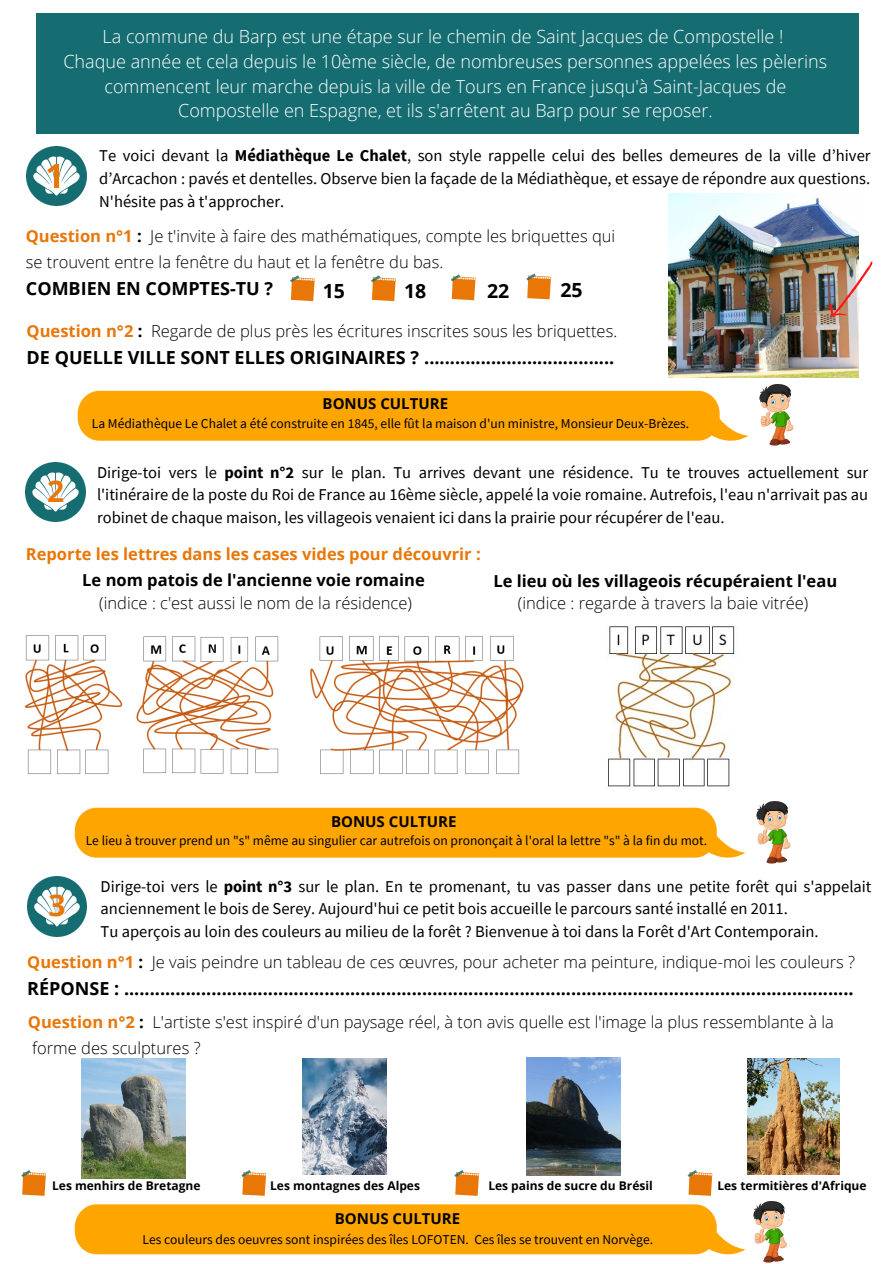
<style>
.page{position:relative;width:894px;height:1264px;background:#fff}
.page>*{position:absolute;margin:0;border:0;box-sizing:border-box;transform-origin:0 0}
.t1{font:700 30px "Open Sans";color:#e87708}
.t2{font:700 19.5px "Open Sans";color:#000}
.t3{font:300 18px/24.8px "Open Sans";color:#fff;text-align:center}
.t4{font:700 18px "Open Sans";color:#000}
.t5{font:16.5px/22.5px "Source Sans Pro";color:#000;text-align:justify}
.t6{font:300 16.5px/26px "Open Sans";color:#000}
.t7{font:700 16.5px "Open Sans";color:#000}
.t8{font:700 16.5px "Open Sans";color:#e87708}
.t9{font:700 15px "Open Sans";color:#000}
.t10{font:13.5px "Source Sans Pro";color:#000}
.t11{font:700 12px "Open Sans";color:#000}
.s1{font-weight:700}
.s2{font-weight:700;color:#e87708}
</style>
<div class="page">
<img style="left:27px;top:146px;width:59px;height:60px">
<svg style="left:39px;top:157px;width:30px;height:37px"></svg>
<div style="left:36px;top:14px;width:822px;height:119px;background:#166d71"></div>
<svg style="left:290px;top:275px;width:24px;height:26px"></svg>
<svg style="left:371px;top:275px;width:24px;height:26px"></svg>
<svg style="left:451px;top:274px;width:24px;height:26px"></svg>
<svg style="left:526px;top:273px;width:25px;height:26px"></svg>
<img style="left:26px;top:462px;width:60px;height:60px">
<img style="left:608px;top:626px;width:127px;height:161px">
<img style="left:27px;top:876px;width:60px;height:60px">
<div style="left:78px;top:391px;width:670px;height:50px;background:#ffa500"></div>
<img style="left:747px;top:1058px;width:92px;height:116px">
<img style="left:302px;top:1058px;width:85px;height:116px">
<img style="left:526px;top:1057px;width:94px;height:117px">
<svg style="left:75px;top:807px;width:670px;height:51px;background:#ffaa10"></svg>
<svg style="left:75px;top:1204px;width:670px;height:51px;background:#ffaa10"></svg>
<svg style="left:21px;top:1170px;width:25px;height:25px"></svg>
<svg style="left:241px;top:1170px;width:25px;height:25px"></svg>
<svg style="left:454px;top:1170px;width:25px;height:25px"></svg>
<svg style="left:687px;top:1170px;width:25px;height:25px"></svg>
<img style="left:759px;top:384px;width:35px;height:61px">
<img style="left:756px;top:801px;width:35px;height:62px">
<img style="left:753px;top:1201px;width:34px;height:61px">
<img style="left:668px;top:193px;width:190px;height:184px">
<img style="left:823px;top:260px;width:50px;height:63px">
<img style="left:82px;top:1058px;width:103px;height:120px">
<img style="left:24px;top:635px;width:500px;height:139px">
<p class="t3" style="left:103px;top:24px;width:682px">La commune du Barp est une étape sur le chemin de Saint Jacques de Compostelle !</p>
<p class="t3" style="left:63px;top:48px;width:765px">Chaque année et cela depuis le 10ème siècle, de nombreuses personnes appelées les pèlerins commencent leur marche depuis la ville de Tours en France jusqu'à Saint-Jacques de<br>Compostelle en Espagne, et ils s'arrêtent au Barp pour se reposer.</p>
<p class="t5" style="left:99px;top:144px;width:772px">Te voici devant la <span class="s1">Médiathèque Le Chalet</span>, son style rappelle celui des belles demeures de la ville d’hiver d’Arcachon : pavés et dentelles. Observe bien la façade de la Médiathèque, et essaye de répondre aux questions.<br>N'hésite pas à t'approcher.</p>
<p class="t6" style="left:26px;top:222px;width:590px"><span class="s2">Question n°1</span> <span class="s1">:</span> Je t'invite à faire des mathématiques, compte les briquettes qui se trouvent entre la fenêtre du haut et la fenêtre du bas.</p>
<p class="t4" style="left:26px;top:275px;width:249px">COMBIEN EN COMPTES-TU ?</p>
<p class="t2" style="left:323px;top:277px;width:24px">15</p>
<p class="t2" style="left:404px;top:277px;width:24px">18</p>
<p class="t2" style="left:487px;top:277px;width:24px">22</p>
<p class="t2" style="left:560px;top:276px;width:24px">25</p>
<p class="t6" style="left:27px;top:317px;width:592px"><span class="s2">Question n°2</span> <span class="s1">:</span> Regarde de plus près les écritures inscrites sous les briquettes.</p>
<p class="t4" style="left:27px;top:344px;width:589px">DE QUELLE VILLE SONT ELLES ORIGINAIRES ? .....................................</p>
<p class="t1" style="left:47px;top:470px;width:19px">2</p>
<p class="t9" style="left:322px;top:393px;width:127px">BONUS CULTURE</p>
<p class="t10" style="left:92px;top:415px;width:598px">La Médiathèque Le Chalet a été construite en 1845, elle fût la maison d'un ministre, Monsieur Deux-Brèzes.</p>
<p class="t5" style="left:97px;top:460px;width:772px">Dirige-toi vers le <span class="s1">point n°2</span> sur le plan. Tu arrives devant une résidence. Tu te trouves actuellement sur l'itinéraire de la poste du Roi de France au 16ème siècle, appelé la voie romaine. Autrefois, l'eau n'arrivait pas au robinet de chaque maison, les villageois venaient ici dans la prairie pour récupérer de l'eau.</p>
<p class="t8" style="left:26px;top:542px;width:456px">Reporte les lettres dans les cases vides pour découvrir :</p>
<p class="t7" style="left:82px;top:568px;width:344px">Le nom patois de l'ancienne voie romaine</p>
<p class="t6" style="left:99px;top:589px;width:314px">(indice : c'est aussi le nom de la résidence)</p>
<p class="t7" style="left:493px;top:569px;width:345px">Le lieu où les villageois récupéraient l'eau</p>
<p class="t6" style="left:517px;top:590px;width:292px">(indice : regarde à travers la baie vitrée)</p>
<p class="t9" style="left:331px;top:810px;width:127px">BONUS CULTURE</p>
<p class="t10" style="left:86px;top:831px;width:622px">Le lieu à trouver prend un "s" même au singulier car autrefois on prononçait à l'oral la lettre "s" à la fin du mot.</p>
<p class="t5" style="left:101px;top:874px;width:772px">Dirige-toi vers le <span class="s1">point n°3</span> sur le plan. En te promenant, tu vas passer dans une petite forêt qui s'appelait anciennement le bois de Serey. Aujourd'hui ce petit bois accueille le parcours santé installé en 2011.</p>
<p class="t5" style="left:101px;top:919px;width:719px">Tu aperçois au loin des couleurs au milieu de la forêt ? Bienvenue à toi dans la Forêt d'Art Contemporain.</p>
<p class="t6" style="left:27px;top:948px;width:829px"><span class="s2">Question n°1</span> <span class="s1">:</span> Je vais peindre un tableau de ces œuvres, pour acheter ma peinture, indique-moi les couleurs ?</p>
<p class="t4" style="left:27px;top:975px;width:827px">RÉPONSE : ..............................................................................................................................................</p>
<p class="t6" style="left:28px;top:1009px;width:807px"><span class="s2">Question n°2</span> <span class="s1">:</span> L'artiste s'est inspiré d'un paysage réel, à ton avis quelle est l'image la plus ressemblante à la forme des sculptures ?</p>
<p class="t1" style="left:48px;top:884px;width:19px">3</p>
<p class="t11" style="left:52px;top:1177px;width:150px">Les menhirs de Bretagne</p>
<p class="t11" style="left:270px;top:1177px;width:151px">Les montagnes des Alpes</p>
<p class="t11" style="left:488px;top:1177px;width:166px">Les pains de sucre du Brésil</p>
<p class="t11" style="left:717px;top:1176px;width:151px">Les termitières d'Afrique</p>
<p class="t9" style="left:335px;top:1208px;width:127px">BONUS CULTURE</p>
<p class="t10" style="left:142px;top:1230px;width:512px">Les couleurs des oeuvres sont inspirées des îles LOFOTEN. Ces îles se trouvent en Norvège.</p>
</div>
